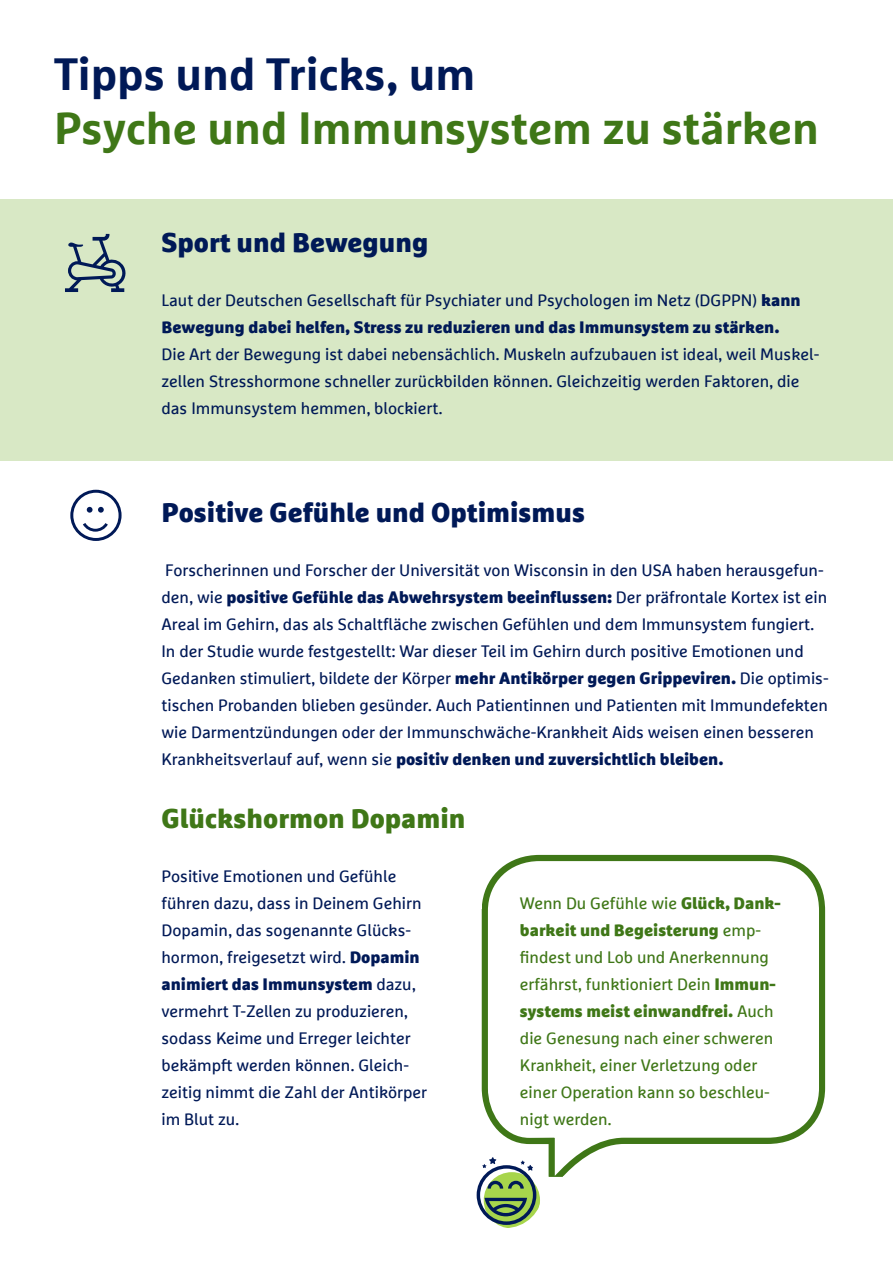
<style>
.page{position:relative;width:893px;height:1263px;background:#fff}
.page>*{position:absolute;margin:0;border:0;box-sizing:border-box;transform-origin:0 0}
.t1{font:700 45px "Marselisfor Ru V";color:#3f7717}
.t2{font:700 45px "Marselisfor Ru V";color:#001957}
.t3{font:900 27px "Marselisfor Ru V";color:#001957}
.t4{font:900 27px "Marselisfor Ru V";color:#3f7717}
.t5{font:16.5px/27px "Marselisfor Ru V";color:#001957}
.t6{font:16.5px/27px "Marselisfor Ru V";color:#3f7717}
.t7{font:900 16.5px/27px "Marselisfor Ru V";color:#001957}
.s1{font-weight:400}
.s2{font-weight:900}
</style>
<div class="page">
<div style="left:0;top:200px;width:893px;height:261px;background:#d8e8c5"></div>
<svg style="left:70px;top:490px;width:52px;height:51px"></svg>
<svg style="left:65px;top:234px;width:61px;height:58px"></svg>
<svg style="left:481px;top:854px;width:345px;height:323px"></svg>
<div style="left:467px;top:1155px;width:75px;height:73px;background:#fff;border-radius:50%"></div>
<svg style="left:484px;top:1172px;width:56px;height:56px"></svg>
<svg style="left:477px;top:1157px;width:59px;height:68px"></svg>
<h1 class="t2" style="left:54px;top:46px;width:423px">Tipps und Tricks, um</h1>
<h1 class="t1" style="left:54px;top:100px;width:766px">Psyche und Immunsystem zu stärken</h1>
<h2 class="t3" style="left:161px;top:225px;width:269px">Sport und Bewegung</h2>
<p class="t7" style="left:161px;top:286px;width:641px"><span class="s1">Laut der Deutschen Gesellschaft für Psychiater und Psychologen im Netz (DGPPN)</span> kann<br>Bewegung dabei helfen, Stress zu reduzieren und das Immunsystem zu stärken.</p>
<p class="t5" style="left:161px;top:340px;width:659px">Die Art der Bewegung ist dabei nebensächlich. Muskeln aufzubauen ist ideal, weil Muskel&shy;zellen Stresshormone schneller zurückbilden können. Gleichzeitig werden Faktoren, die das Immunsystem hemmen, blockiert.</p>
<h2 class="t3" style="left:161px;top:495px;width:425px">Positive Gefühle und Optimismus</h2>
<p class="t5" style="left:161px;top:556px;width:669px">Forscherinnen und Forscher der Universität von Wisconsin in den USA haben herausgefun&shy;den, wie <span class="s2">positive Gefühle das Abwehrsystem beeinflussen:</span> Der präfrontale Kortex ist ein Areal im Gehirn, das als Schaltfläche zwischen Gefühlen und dem Immunsystem fungiert.<br>In der Studie wurde festgestellt: War dieser Teil im Gehirn durch positive Emotionen und Gedanken stimuliert, bildete der Körper <span class="s2">mehr Antikörper gegen Grippeviren.</span> Die optimis&shy;tischen Probanden blieben gesünder. Auch Patientinnen und Patienten mit Immundefekten wie Darmentzündungen oder der Immunschwäche-Krankheit Aids weisen einen besseren Krankheitsverlauf auf, wenn sie <span class="s2">positiv denken und zuversichtlich bleiben.</span></p>
<h2 class="t4" style="left:161px;top:801px;width:306px">Glückshormon Dopamin</h2>
<p class="t5" style="left:161px;top:862px;width:267px">Positive Emotionen und Gefühle führen dazu, dass in Deinem Gehirn<br>Dopamin, das sogenannte Glücks&shy;hormon, freigesetzt wird. <span class="s2">Dopamin animiert das Immunsystem</span> dazu, vermehrt T-Zellen zu produzieren, sodass Keime und Erreger leichter bekämpft werden können. Gleich&shy;zeitig nimmt die Zahl der Antikörper im Blut zu.</p>
<p class="t6" style="left:520px;top:889px;width:262px">Wenn Du Gefühle wie <span class="s2">Glück, Dank&shy;barkeit und Begeisterung</span> emp&shy;findest und Lob und Anerkennung erfährst, funktioniert Dein <span class="s2">Immun&shy;systems meist einwandfrei.</span> Auch die Genesung nach einer schweren<br>Krankheit, einer Verletzung oder einer Operation kann so beschleu&shy;nigt werden.</p>
</div>
